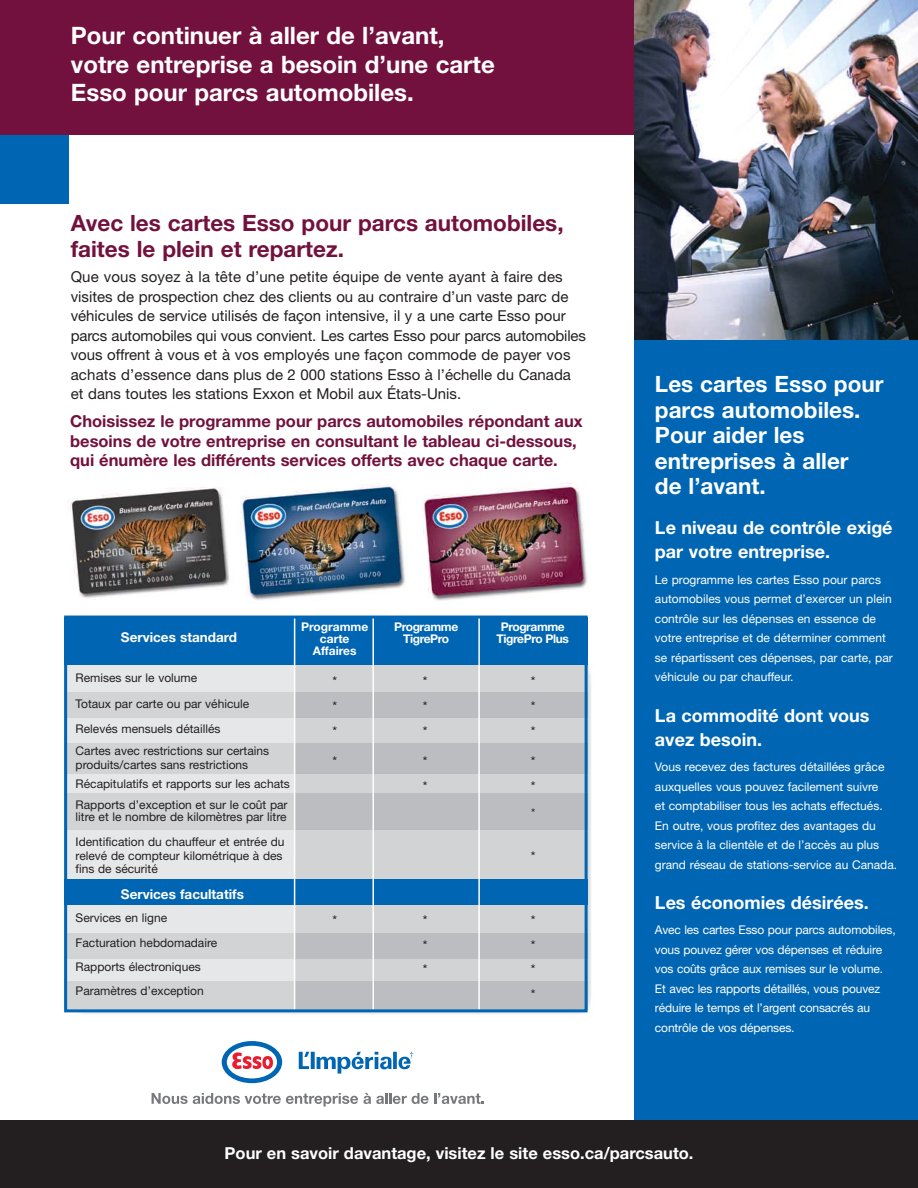
<style>
.page{position:relative;width:918px;height:1188px;background:#fff}
.page>*{position:absolute;margin:0;border:0;box-sizing:border-box;transform-origin:0 0}
.t1{font:700 24px/28.5px "Helvetica Neue";color:#fff}
.t2{font:700 22.5px/25.5px "Helvetica Neue";color:#fff}
.t3{font:700 22.5px/25.5px "Helvetica Neue";color:#72113d}
.t4{font:700 18px/24px "Helvetica Neue";color:#fff}
.t5{font:700 16.5px/19.5px "Helvetica Neue";color:#72113d}
.t6{font:700 16.5px "Helvetica Neue";color:#fff}
.t7{font:15px/19.5px "Helvetica Neue";color:#231f20}
.t8{font:700 13.5px "Helvetica Neue";color:#fff}
.t9{font:13.5px "Helvetica Neue";color:#231f20}
.t10{font:12px/19.5px "Helvetica Neue";color:#fff}
.t11{font:12px/13.6px "Helvetica Neue";color:#231f20}
.t12{font:700 12px/12px "Helvetica Neue";letter-spacing:-.035em;color:#fff;text-align:center}
.t13{font:700 12px/12px "Helvetica Neue";color:#fff;text-align:center}
</style>
<div class="page">
<div style="left:64px;top:649px;width:524px;height:360px;background:#e6e7e8"></div>
<div style="left:64px;top:617px;width:524px;height:48px;background:#0066b3"></div>
<div style="left:295px;top:665px;width:293px;height:328px;background:#d1d3d4"></div>
<div style="left:64px;top:880px;width:524px;height:25px;background:#0066b3"></div>
<div style="left:64px;top:692px;width:524px;height:25px;background:#d1d3d4"></div>
<div style="left:295px;top:692px;width:293px;height:25px;background:#bbbdc0"></div>
<div style="left:64px;top:743px;width:524px;height:31px;background:#d1d3d4"></div>
<div style="left:295px;top:743px;width:293px;height:31px;background:#bbbdc0"></div>
<div style="left:64px;top:794px;width:524px;height:36px;background:#d1d3d4"></div>
<div style="left:295px;top:794px;width:293px;height:36px;background:#bbbdc0"></div>
<div style="left:64px;top:933px;width:524px;height:25px;background:#d1d3d4"></div>
<div style="left:295px;top:933px;width:293px;height:25px;background:#bbbdc0"></div>
<div style="left:64px;top:982px;width:524px;height:28px;background:#d1d3d4"></div>
<div style="left:295px;top:982px;width:293px;height:28px;background:#bbbdc0"></div>
<hr style="left:294px;top:616px;width:1px;height:395px;background:#fff">
<hr style="left:372px;top:616px;width:2px;height:395px;background:#fff">
<hr style="left:478px;top:616px;width:2px;height:395px;background:#fff">
<div style="left:64px;top:616px;width:524px;height:396px;border:3px solid #0066b3"></div>
<div style="left:634px;top:0;width:284px;height:1188px;background:#0066b3"></div>
<div style="left:0;top:0;width:918px;height:135px;background:#72113d"></div>
<img style="left:634px;top:0;width:284px;height:340px">
<div style="left:0;top:135px;width:68px;height:68px;background:#0066b3"></div>
<div style="left:0;top:1120px;width:918px;height:68px;background:#231f20"></div>
<img style="left:70px;top:487px;width:160px;height:111px">
<img style="left:240px;top:484px;width:165px;height:116px">
<img style="left:422px;top:483px;width:166px;height:118px">
<svg style="left:222px;top:1041px;width:60px;height:42px"></svg>
<svg style="left:152px;top:1093px;width:332px;height:14px"></svg>
<svg style="left:299px;top:1052px;width:114px;height:22px"></svg>
<h1 class="t1" style="left:71px;top:23px;width:425px">Pour continuer à aller de l’avant, votre entreprise a besoin d’une carte<br>Esso pour parcs automobiles.</h1>
<h2 class="t3" style="left:71px;top:213px;width:494px">Avec les cartes Esso pour parcs automobiles, faites le plein et repartez.</h2>
<p class="t7" style="left:71px;top:269px;width:517px">Que vous soyez à la tête d’une petite équipe de vente ayant à faire des visites de prospection chez des clients ou au contraire d’un vaste parc de véhicules de service utilisés de façon intensive, il y a une carte Esso pour parcs automobiles qui vous convient. Les cartes Esso pour parcs automobiles vous offrent à vous et à vos employés une façon commode de payer vos achats d’essence dans plus de 2 000 stations Esso à l’échelle du Canada et dans toutes les stations Exxon et Mobil aux États-Unis.</p>
<h3 class="t5" style="left:70px;top:413px;width:514px">Choisissez le programme pour parcs automobiles répondant aux besoins de votre entreprise en consultant le tableau ci-dessous, qui énumère les différents services offerts avec chaque carte.</h3>
<p class="t13" style="left:301px;top:622px;width:69px">Programme carte<br>Affaires</p>
<p class="t12" style="left:394px;top:622px;width:66px">Programme<br>TigrePro</p>
<p class="t12" style="left:497px;top:622px;width:74px">Programme<br>TigrePro Plus</p>
<p class="t8" style="left:121px;top:632px;width:118px">Services standard</p>
<p class="t11" style="left:76px;top:672px;width:123px">Remises sur le volume</p>
<p class="t9" style="left:332px;top:676px;width:6px">*</p>
<p class="t9" style="left:423px;top:676px;width:6px">*</p>
<p class="t9" style="left:531px;top:676px;width:6px">*</p>
<p class="t11" style="left:76px;top:698px;width:175px">Totaux par carte ou par véhicule</p>
<p class="t9" style="left:332px;top:702px;width:6px">*</p>
<p class="t9" style="left:423px;top:702px;width:6px">*</p>
<p class="t9" style="left:531px;top:702px;width:6px">*</p>
<p class="t11" style="left:76px;top:723px;width:146px">Relevés mensuels détaillés</p>
<p class="t9" style="left:332px;top:727px;width:6px">*</p>
<p class="t9" style="left:423px;top:727px;width:6px">*</p>
<p class="t9" style="left:531px;top:727px;width:6px">*</p>
<p class="t11" style="left:76px;top:745px;width:195px">Cartes avec restrictions sur certains produits/cartes sans restrictions</p>
<p class="t9" style="left:332px;top:756px;width:6px">*</p>
<p class="t9" style="left:423px;top:756px;width:6px">*</p>
<p class="t9" style="left:531px;top:756px;width:6px">*</p>
<p class="t11" style="left:76px;top:778px;width:216px">Récapitulatifs et rapports sur les achats</p>
<p class="t9" style="left:423px;top:782px;width:6px">*</p>
<p class="t9" style="left:531px;top:782px;width:6px">*</p>
<p class="t11" style="left:76px;top:800px;width:214px;line-height:12.1px">Rapports d’exception et sur le coût par litre et le nombre de kilomètres par litre</p>
<p class="t11" style="left:531px;top:807px;width:6px">*</p>
<p class="t11" style="left:76px;top:836px;width:211px">Identification du chauffeur et entrée du relevé de compteur kilométrique à des fins de sécurité</p>
<p class="t9" style="left:531px;top:852px;width:6px">*</p>
<p class="t8" style="left:121px;top:889px;width:125px">Services facultatifs</p>
<p class="t11" style="left:76px;top:912px;width:93px">Services en ligne</p>
<p class="t9" style="left:332px;top:916px;width:6px">*</p>
<p class="t9" style="left:423px;top:916px;width:6px">*</p>
<p class="t9" style="left:531px;top:916px;width:6px">*</p>
<p class="t11" style="left:76px;top:937px;width:143px">Facturation hebdomadaire</p>
<p class="t9" style="left:423px;top:940px;width:6px">*</p>
<p class="t9" style="left:531px;top:940px;width:6px">*</p>
<p class="t11" style="left:76px;top:961px;width:127px">Rapports électroniques</p>
<p class="t9" style="left:423px;top:965px;width:6px">*</p>
<p class="t9" style="left:531px;top:965px;width:6px">*</p>
<p class="t11" style="left:76px;top:986px;width:130px">Paramètres d’exception</p>
<p class="t9" style="left:531px;top:989px;width:6px">*</p>
<h2 class="t2" style="left:655px;top:373px;width:230px">Les cartes Esso pour parcs automobiles.<br>Pour aider les entreprises à aller<br>de l’avant.</h2>
<h3 class="t4" style="left:655px;top:518px;width:239px">Le niveau de contrôle exigé par votre entreprise.</h3>
<p class="t10" style="left:655px;top:571px;width:239px">Le programme les cartes Esso pour parcs automobiles vous permet d’exercer un plein contrôle sur les dépenses en essence de votre entreprise et de déterminer comment se répartissent ces dépenses, par carte, par véhicule ou par chauffeur.</p>
<h3 class="t4" style="left:655px;top:705px;width:216px">La commodité dont vous avez besoin.</h3>
<p class="t10" style="left:655px;top:758px;width:244px">Vous recevez des factures détaillées grâce auxquelles vous pouvez facilement suivre<br>et comptabiliser tous les achats effectués.<br>En outre, vous profitez des avantages du service à la clientèle et de l’accès au plus grand réseau de stations-service au Canada.</p>
<h3 class="t4" style="left:655px;top:892px;width:215px">Les économies désirées.</h3>
<p class="t10" style="left:655px;top:921px;width:242px">Avec les cartes Esso pour parcs automobiles, vous pouvez gérer vos dépenses et réduire vos coûts grâce aux remises sur le volume.<br>Et avec les rapports détaillés, vous pouvez réduire le temps et l’argent consacrés au contrôle de vos dépenses.</p>
<h3 class="t6" style="left:225px;top:1147px;width:470px">Pour en savoir davantage, visitez le site esso.ca/parcsauto.</h3>
</div>
